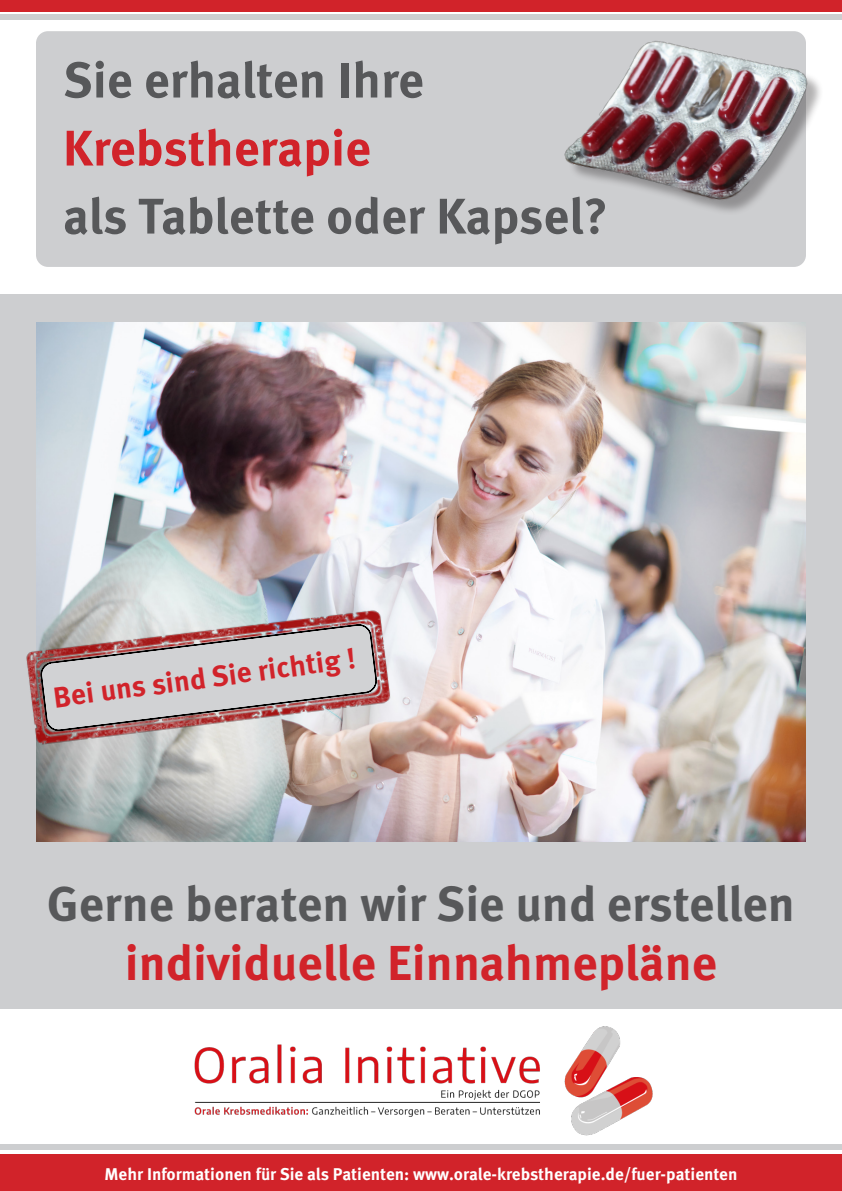
<style>
.page{position:relative;width:842px;height:1191px;background:#fff}
.page>*{position:absolute;margin:0;border:0;box-sizing:border-box;transform-origin:0 0}
.t1{font:700 50px "Meta Pro";color:#57585a}
.t2{font:700 50px "Meta Pro";color:#d1232a}
.t3{font:700 49px "Meta Pro";color:#57585a}
.t4{font:700 49px "Meta Pro";color:#d1232a}
.t5{font:700 29px "Meta Pro";color:#d1232a}
.t6{font:700 17px "Meta Pro";color:#fff}
</style>
<div class="page">
<div style="left:0;top:294px;width:842px;height:714px;background:#cdced0"></div>
<div style="left:0;top:15px;width:842px;height:5px;background:#cdced0"></div>
<div style="left:0;top:0;width:842px;height:11px;background:#d1232a"></div>
<div style="left:36px;top:31px;width:770px;height:236px;background:#cdced0;border-radius:12px"></div>
<img style="left:194px;top:1026px;width:459px;height:110px">
<img style="left:36px;top:322px;width:770px;height:519px">
<div style="left:0;top:1144px;width:842px;height:5px;background:#cdced0"></div>
<img style="left:529px;top:11px;width:313px;height:201px">
<img style="left:26px;top:604px;width:377px;height:146px">
<svg style="left:41px;top:624px;width:336px;height:107px"></svg>
<div style="left:0;top:1155px;width:842px;height:36px;background:#d1232a"></div>
<p class="t1" style="left:63px;top:41px;width:362px">Sie erhalten Ihre</p>
<p class="t2" style="left:63px;top:109px;width:309px">Krebstherapie</p>
<p class="t1" style="left:63px;top:177px;width:546px">als Tablette oder Kapsel?</p>
<p class="t5" style="left:50px;top:676px;width:306px;rotate:-8deg">Bei uns sind Sie richtig !</p>
<p class="t3" style="left:47px;top:865px;width:750px">Gerne beraten wir Sie und erstellen</p>
<p class="t4" style="left:125px;top:924px;width:594px">individuelle Einnahmepläne</p>
<p class="t6" style="left:104px;top:1160px;width:634px">Mehr Informationen für Sie als Patienten: www.orale-krebstherapie.de/fuer-patienten</p>
</div>
